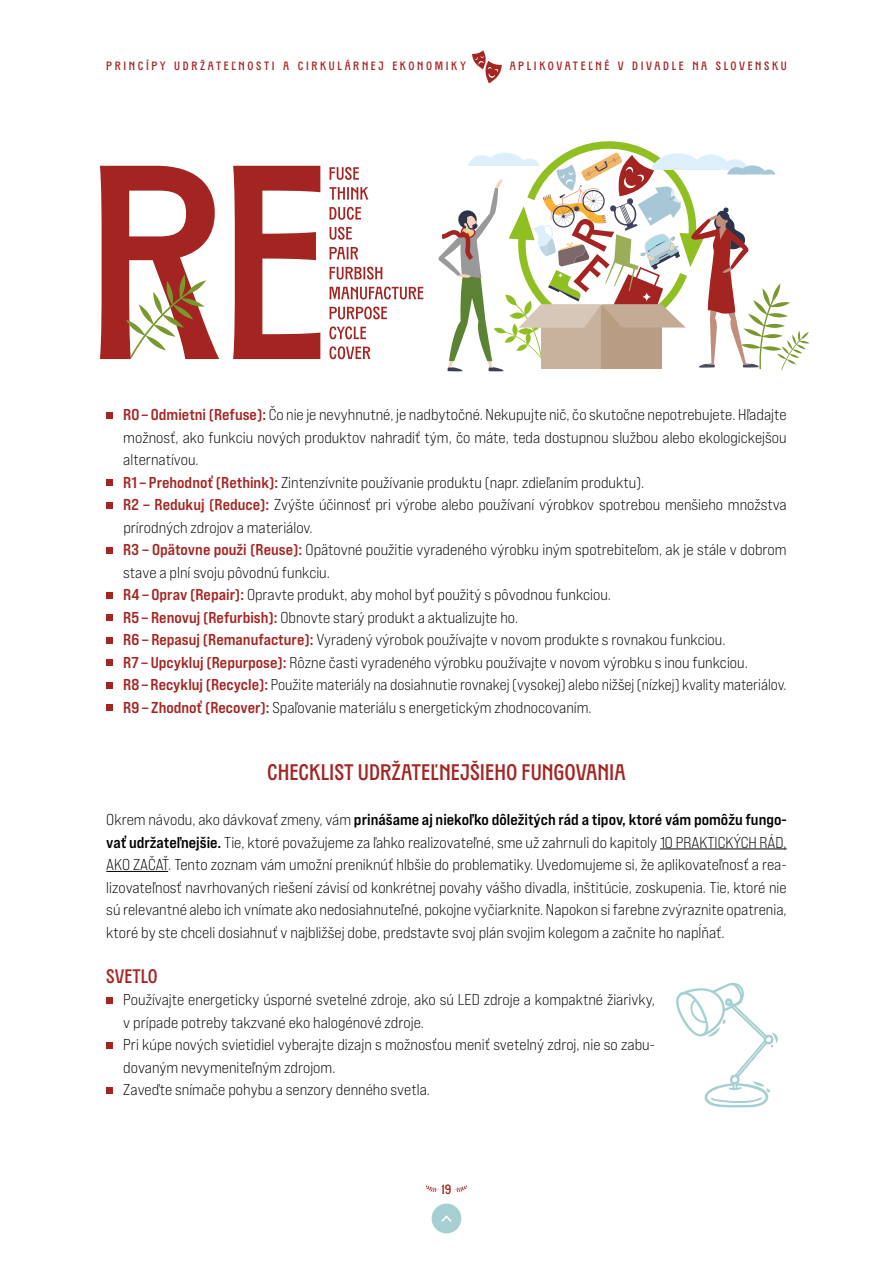
<style>
.page{position:relative;width:893px;height:1263px;background:#fff}
.page>*{position:absolute;margin:0;border:0;box-sizing:border-box;transform-origin:0 0}
.t1{font:22.5px "TXC Pearl";color:#a42422}
.t2{font:19.5px "TXC Pearl";color:#a42422}
.t3{font:15.75px/22.5px "Bebas Neue Pro Exp Bk";color:#000}
.t4{font:15.75px "Bebas Neue Pro Exp Bd";color:#000}
.t5{font:13.5px "TXC Pearl";color:#a42422}
.t6{font:12px "TXC Pearl";letter-spacing:.22em;color:#a42422}
.s1{font-family:"Bebas Neue Pro Exp Bd";color:#a42422}
.s2{font-family:"Bebas Neue Pro Exp Bk"}
.s3{font-family:"Bebas Neue Pro Exp Bd"}
</style>
<div class="page">
<svg style="left:472px;top:50px;width:30px;height:33px"></svg>
<div style="left:432px;top:1203px;width:29px;height:30px;background:#a6cfd1;border-radius:50%"></div>
<svg style="left:441px;top:1215px;width:11px;height:7px"></svg>
<svg style="left:454px;top:1185px;width:13px;height:7px"></svg>
<svg style="left:426px;top:1185px;width:13px;height:7px"></svg>
<hr style="left:660px;top:849px;width:127px;height:1px;background:#000">
<hr style="left:106px;top:871px;width:62px;height:1px;background:#000">
<div style="left:106px;top:412px;width:7px;height:7px;background:#a42422"></div>
<div style="left:106px;top:480px;width:7px;height:6px;background:#a42422"></div>
<div style="left:106px;top:502px;width:7px;height:7px;background:#a42422"></div>
<div style="left:106px;top:547px;width:7px;height:7px;background:#a42422"></div>
<div style="left:106px;top:592px;width:7px;height:7px;background:#a42422"></div>
<div style="left:106px;top:615px;width:7px;height:6px;background:#a42422"></div>
<div style="left:106px;top:637px;width:7px;height:7px;background:#a42422"></div>
<div style="left:106px;top:660px;width:7px;height:6px;background:#a42422"></div>
<div style="left:106px;top:682px;width:7px;height:7px;background:#a42422"></div>
<div style="left:106px;top:705px;width:7px;height:6px;background:#a42422"></div>
<div style="left:106px;top:997px;width:7px;height:7px;background:#a42422"></div>
<div style="left:106px;top:1042px;width:7px;height:7px;background:#a42422"></div>
<div style="left:106px;top:1087px;width:7px;height:7px;background:#a42422"></div>
<svg style="left:676px;top:982px;width:102px;height:126px"></svg>
<svg style="left:100px;top:166px;width:220px;height:193px"></svg>
<svg style="left:329px;top:141px;width:481px;height:231px"></svg>
<p class="t6" style="left:106px;top:59px;width:361px">PRINCÍPY UDRŽATEĽNOSTI A CIRKULÁRNEJ EKONOMIKY</p>
<p class="t6" style="left:510px;top:59px;width:278px">APLIKOVATEĽNÉ V DIVADLE NA SLOVENSKU</p>
<p class="t3" style="left:123px;top:403px;width:665px"><span class="s1">R0 – Odmietni (Refuse):</span> Čo nie je nevyhnutné, je nadbytočné. Nekupujte nič, čo skutočne nepotrebujete. Hľadajte možnosť, ako funkciu nových produktov nahradiť tým, čo máte, teda dostupnou službou alebo ekologickejšou alternatívou.<br><span class="s1">R1 – Prehodnoť (Rethink):</span> Zintenzívnite používanie produktu (napr. zdieľaním produktu).<br><span class="s1">R2 – Redukuj (Reduce):</span> Zvýšte účinnosť pri výrobe alebo používaní výrobkov spotrebou menšieho množstva prírodných zdrojov a materiá lov.<br><span class="s1">R3 – Opätovne použi (Reuse):</span> Opätovné použitie vyradeného výrobku iným spotrebiteľom, ak je stále v dobrom stave a plní svoju pôvodnú funkciu.<br><span class="s1">R4 – Oprav (Repair):</span> Opravte produkt, aby mohol byť použitý s pôvodnou funkciou.<br><span class="s1">R5 – Renovuj (Refurbish):</span> Obnovte starý produkt a aktualizujte ho.<br><span class="s1">R6 – Repasuj (Remanufacture):</span> Vyradený výrobok používajte v novom produkte s rovnakou funkciou.<br><span class="s1">R7 – Upcykluj (Repurpose):</span> Rôzne časti vyradeného výrobku používajte v novom výrobku s inou funkciou.<br><span class="s1">R8 – Recykluj (Recycle):</span> Použite materiály na dosiahnutie rovnakej (vysokej) alebo nižšej (nízkej) kvality materiálov.<br><span class="s1">R9 – Zhodnoť (Recover):</span> Spaľovanie materiálu s energetickým zhodnocovaním.</p>
<h1 class="t1" style="left:267px;top:760px;width:21px">CHECKLIST</h1>
<h1 class="t1" style="left:358px;top:760px;width:11px">UDRŽATEĽNEJ</h1>
<h1 class="t1" style="left:470px;top:760px;width:20px">ŠIEHO</h1>
<h1 class="t1" style="left:522px;top:760px;width:54px">FUNGOVANIA</h1>
<p class="t4" style="left:106px;top:810px;width:682px"><span class="s2">Okrem návodu, ako dávkovať zmeny, vám</span> prinášame aj niekoľko dôležitých rád a tipov, ktoré vám pomôžu fungo-</p>
<p class="t3" style="left:106px;top:831px;width:682px;text-align:justify"><span class="s3">vať udržateľnejšie.</span> Tie, ktoré považujeme za ľahko realizovateľné, sme už zahrnuli do kapitoly 10 PRAKTICKÝCH RÁD, AKO ZAČAŤ. Tento zoznam vám umožní preniknúť hlbšie do problematiky. Uvedomujeme si, že aplikovateľnosť a rea&shy;lizovateľnosť navrhovaných riešení závisí od konkrétnej povahy vášho divadla, inštitúcie, zoskupenia. Tie, ktoré nie sú relevantné alebo ich vnímate ako nedosiahnuteľné, pokojne vyčiarknite. Napokon si farebne zvýraznite opatrenia, ktoré by ste chceli dosiahnuť v najbližšej dobe, predstavte svoj plán svojim kolegom a začnite ho napĺňať.</p>
<p class="t2" style="left:106px;top:965px;width:18px">SVETLO</p>
<p class="t3" style="left:123px;top:988px;width:533px">Používajte energeticky úsporné svetelné zdroje, ako sú LED zdroje a kompaktné žiarivky, v prípade potreby takzvané eko halogénové zdroje.<br>Pri kúpe nových svietidiel vyberajte dizajn s možnosťou meniť svetelný zdroj, nie so zabu&shy;dovaným nevymeniteľným zdrojom.<br>Zaveďte snímače pohybu a senzory denného svetla.</p>
<p class="t5" style="left:441px;top:1182px;width:12px">19</p>
</div>
